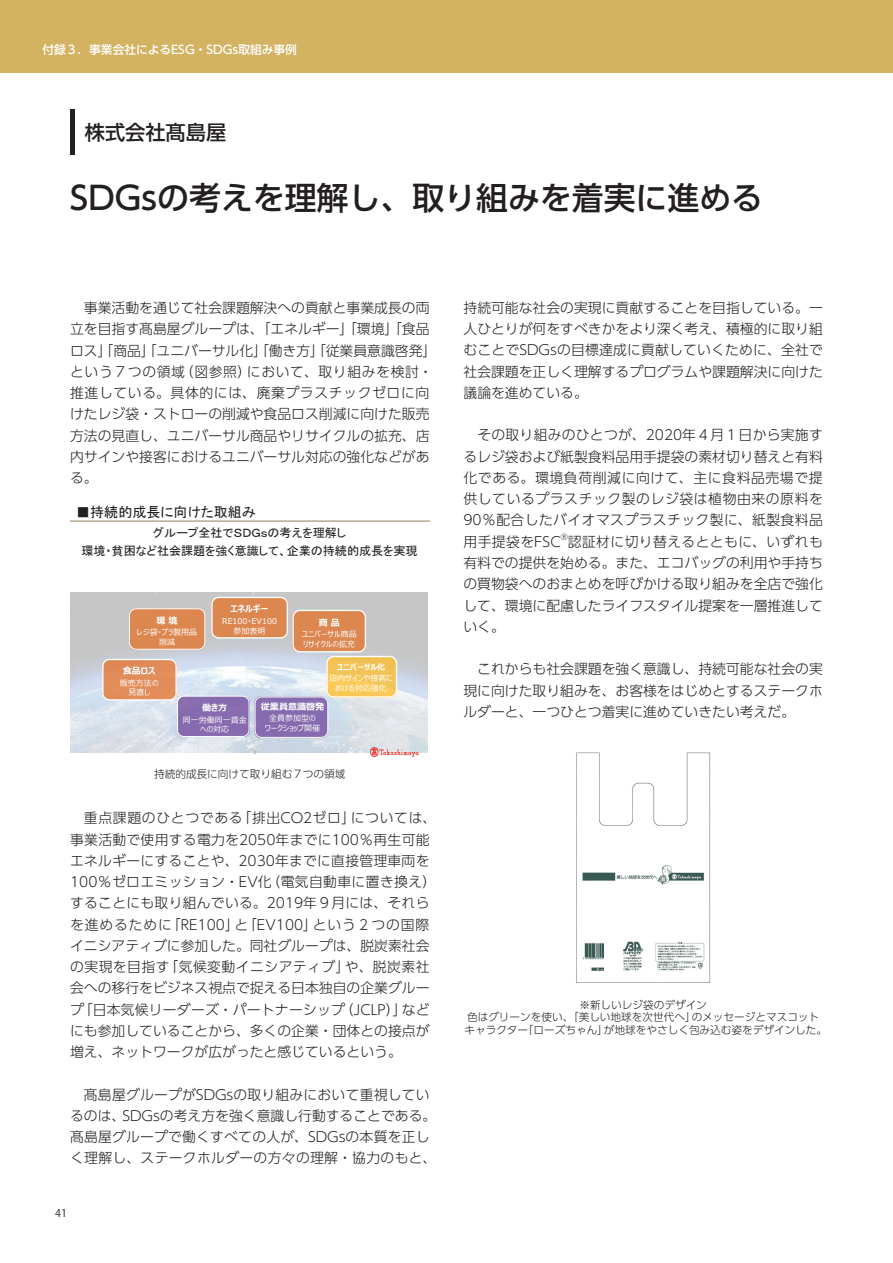
<style>
.page{position:relative;width:893px;height:1263px;background:#fff}
.page>*{position:absolute;margin:0;border:0;box-sizing:border-box;transform-origin:0 0}
.t1{font:500 31.95px "UD Shin Go Pr 6";color:#231f20}
.t2{font:500 20.25px "UD Shin Go Pr 6";color:#231f20}
.t3{font:13.95px "MS P Gothic";letter-spacing:.005em;color:#231f20}
.t4{font:300 13.8px/21.3px "UD Shin Go Pr 6";color:#231f20;text-align:justify}
.t5{font:12px/18.3px "MS P Gothic";letter-spacing:-.005em;color:#231f20;text-align:center}
.t6{font:500 11.7px "UD Shin Go Pr 6";color:#fff}
.t7{font:300 10.65px/12.8px "UD Shin Go Pr 6";color:#231f20;text-align:center}
.t8{font:10.65px "Koz Go Pr 6 N";color:#231f20}
.t9{font:700 9px "Meiryo UI";letter-spacing:-.005em;color:#fff}
.t10{font:300 8.1px "UD Shin Go Pr 6";color:#231f20}
.t11{font:7.95px/9.6px "Meiryo UI";letter-spacing:.005em;color:#fff;text-align:center}
.t12{font:700 7.95px "Meiryo UI";letter-spacing:.005em;color:#fff}
.t13{font:6px "Calibri";color:#9b9ca0}
</style>
<div class="page">
<div style="left:0;top:0;width:893px;height:72px;background:#d3b261"></div>
<hr style="left:70px;top:109px;width:4px;height:46px;background:#231f20">
<img style="left:70px;top:592px;width:357px;height:160px">
<img style="left:371px;top:748px;width:47px;height:9px">
<svg style="left:102px;top:597px;width:295px;height:141px;background:#cfb4ab"></svg>
<img style="left:576px;top:752px;width:135px;height:231px">
<p class="t6" style="left:43px;top:40px;width:256px">付録３．事業会社によるESG・SDGs取組み事例</p>
<h2 class="t2" style="left:85px;top:116px;width:143px">株式会社髙島屋</h2>
<h1 class="t1" style="left:70px;top:172px;width:694px">SDGsの考えを理解し、取り組みを着実に進める</h1>
<p class="t4" style="left:70px;top:297px;width:368px;text-align:left;text-indent:14px">事業活動を通じて社会課題解決への貢献と事業成長の両立を目指す髙島屋グループは、「エネルギー」「環境」「食品ロス」「商品」「ユニバーサル化」「働き方」「従業員意識啓発」という７つの領域（図参照）において、取り組みを検討・推進している。具体的には、廃棄プラスチックゼロに向けたレジ袋・ストローの削減や食品ロス削減に向けた販売方法の見直し、ユニバーサル商品やリサイクルの拡充、店内サインや接客におけるユニバーサル対応の強化などがある。</p>
<p class="t3" style="left:76px;top:505px;width:181px">■持続的成長に向けた取組み</p>
<p class="t5" style="left:82px;top:524px;width:337px">グループ全社でＳＤＧｓの考えを理解し<br>環境・貧困など社会課題を強く意識して、企業の持続的成長を実現</p>
<p class="t9" style="left:157px;top:614px;width:23px">環境</p>
<p class="t11" style="left:137px;top:628px;width:62px">レジ袋・プラ製用品削減</p>
<p class="t9" style="left:123px;top:664px;width:34px">食品ロス</p>
<p class="t11" style="left:128px;top:678px;width:32px;text-align:left;text-indent:-8px">販売方法の⾒直</p>
<p class="t9" style="left:231px;top:603px;width:40px">エネルギー</p>
<p class="t11" style="left:222px;top:617px;width:56px">RE100・EV100参加表明</p>
<p class="t9" style="left:319px;top:616px;width:23px">商品</p>
<p class="t11" style="left:302px;top:630px;width:56px;text-align:left">ユニバーサル商品リサイクルの拡充</p>
<p class="t12" style="left:337px;top:661px;width:50px">ユニバーサル化</p>
<p class="t11" style="left:329px;top:674px;width:65px">店内サインや接客における対応強化</p>
<p class="t9" style="left:202px;top:701px;width:26px">働き方</p>
<p class="t11" style="left:183px;top:715px;width:65px">同⼀労働同⼀賃⾦への対応</p>
<p class="t9" style="left:261px;top:700px;width:65px">従業員意識啓発</p>
<p class="t11" style="left:265px;top:714px;width:57px">全員参加型の<br>ワークショップ開催</p>
<p class="t13" style="left:254px;top:747px;width:5px">1</p>
<p class="t7" style="left:154px;top:767px;width:193px">持続的成長に向けて取り組む７つの領域</p>
<p class="t4" style="left:70px;top:807px;width:368px;text-align:left;text-indent:14px">重点課題のひとつである「排出CO2ゼロ」については、事業活動で使用する電力を2050年までに100％再生可能エネルギーにすることや、2030年までに直接管理車両を<br>100％ゼロエミッション・EV化（電気自動車に置き換え）することにも取り組んでいる。2019年９月には、それらを進めるために「RE100」と「EV100」という２つの国際イニシアティブに参加した。同社グループは、脱炭素社会の実現を目指す「気候変動イニシアティブ」や、脱炭素社会への移行をビジネス視点で捉える日本独自の企業グループ「日本気候リーダーズ・パートナーシップ（JCLP）」などにも参加していることから、多くの企業・団体との接点が増え、ネットワークが広がったと感じているという。</p>
<p class="t4" style="left:70px;top:1083px;width:368px;text-align:center">髙島屋グループがSDGsの取り組みにおいて重視してい<br>るのは、SDGsの考え方を強く意識し行動することである。髙島屋グループで働くすべての人が、SDGsの本質を正しく理解し、ステークホルダーの方々の理解・協力のもと、</p>
<p class="t8" style="left:55px;top:1207px;width:13px">41</p>
<p class="t4" style="left:463px;top:296px;width:361px">持続可能な社会の実現に貢献することを目指している。一人ひとりが何をすべきかをより深く考え、積極的に取り組むことでSDGsの目標達成に貢献していくために、全社で社会課題を正しく理解するプログラムや課題解決に向けた議論を進めている。</p>
<p class="t4" style="left:463px;top:424px;width:361px;text-indent:14px">その取り組みのひとつが、2020年４月１日から実施するレジ袋および紙製食料品用手提袋の素材切り替えと有料化である。環境負荷削減に向けて、主に食料品売場で提供しているプラスチック製のレジ袋は植物由来の原料を90％配合したバイオマスプラスチック製に、紙製食料品用手提袋をFSC</p>
<p class="t10" style="left:561px;top:530px;width:9px">®</p>
<p class="t4" style="left:463px;top:530px;width:361px;text-indent:104px">認証材に切り替えるとともに、いずれも有料での提供を始める。また、エコバッグの利用や手持ちの買物袋へのおまとめを呼びかける取り組みを全店で強化して、環境に配慮したライフスタイル提案を一層推進していく。</p>
<p class="t4" style="left:463px;top:658px;width:361px;text-indent:14px">これからも社会課題を強く意識し、持続可能な社会の実現に向けた取り組みを、お客様をはじめとするステークホルダーと、一つひとつ着実に進めていきたい考えだ。</p>
<p class="t7" style="left:464px;top:998px;width:364px">※新しいレジ袋のデザイン<br>色はグリーンを使い、「美しい地球を次世代へ」のメッセージとマスコットキャラクター「ローズちゃん」が地球をやさしく包み込む姿をデザインした。</p>
</div>
